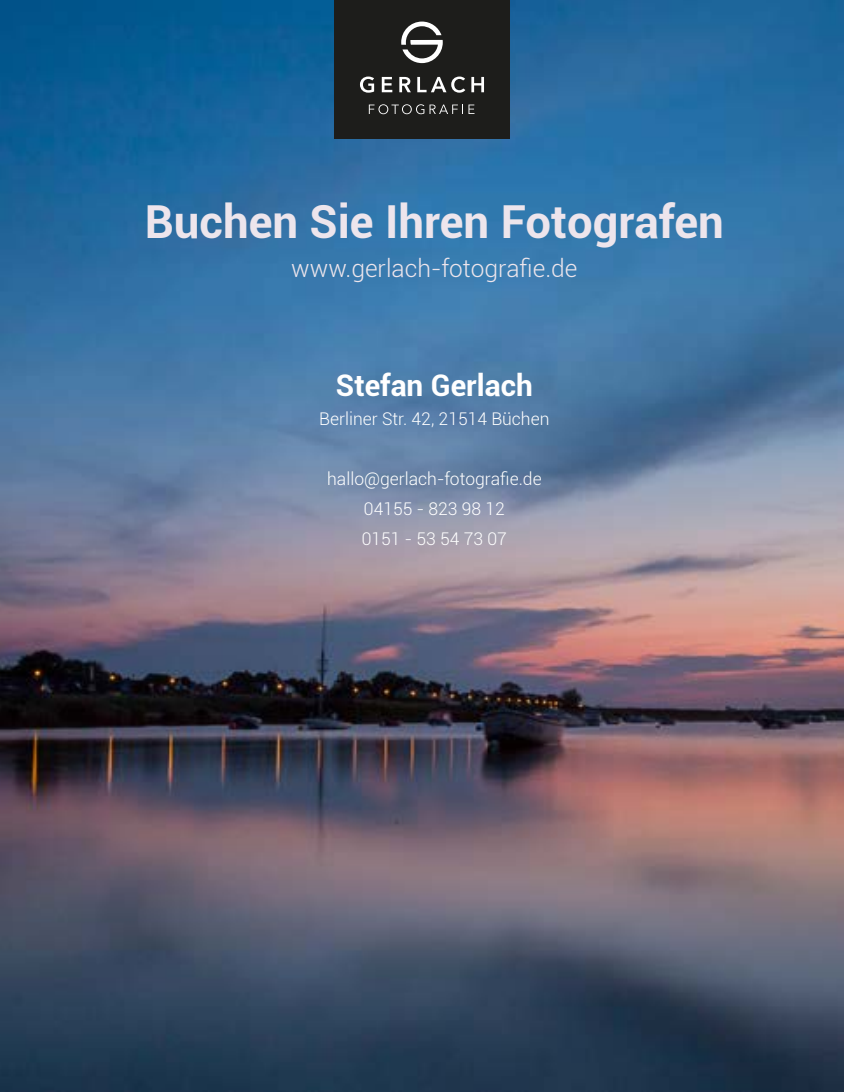
<style>
.page{position:relative;width:844px;height:1092px;background:#fff}
.page>*{position:absolute;margin:0;border:0;box-sizing:border-box;transform-origin:0 0}
.t1{font:700 45.5px "Roboto";color:#ede5ec}
.t2{font:700 29.75px "Roboto";color:#fff}
.t3{font:300 24.5px "Roboto";color:#ede5ec}
.t4{font:300 17.5px/29.8px "Roboto";color:#fff;text-align:center}
</style>
<div class="page">
<img style="left:0;top:0;width:843px;height:1091px">
<div style="left:334px;top:0;width:175px;height:139px;background:#1d1d1b"></div>
<svg style="left:401px;top:22px;width:41px;height:41px"></svg>
<svg style="left:360px;top:77px;width:14px;height:16px"></svg>
<svg style="left:381px;top:77px;width:11px;height:15px"></svg>
<svg style="left:399px;top:77px;width:12px;height:15px"></svg>
<svg style="left:417px;top:77px;width:48px;height:16px"></svg>
<svg style="left:471px;top:77px;width:13px;height:15px"></svg>
<svg style="left:369px;top:104px;width:105px;height:10px"></svg>
<h1 class="t1" style="left:145px;top:190px;width:580px">Buchen Sie Ihren Fotografen</h1>
<h3 class="t3" style="left:291px;top:251px;width:288px">www.gerlach-fotografie.de</h3>
<h2 class="t2" style="left:336px;top:364px;width:198px">Stefan Gerlach</h2>
<p class="t4" style="left:319px;top:404px;width:232px">Berliner Str. 42, 21514 Büchen</p>
<p class="t4" style="left:327px;top:463px;width:216px">hallo@gerlach-fotografie.de<br>04155 - 823 98 12<br>0151 - 53 54 73 07</p>
</div>
